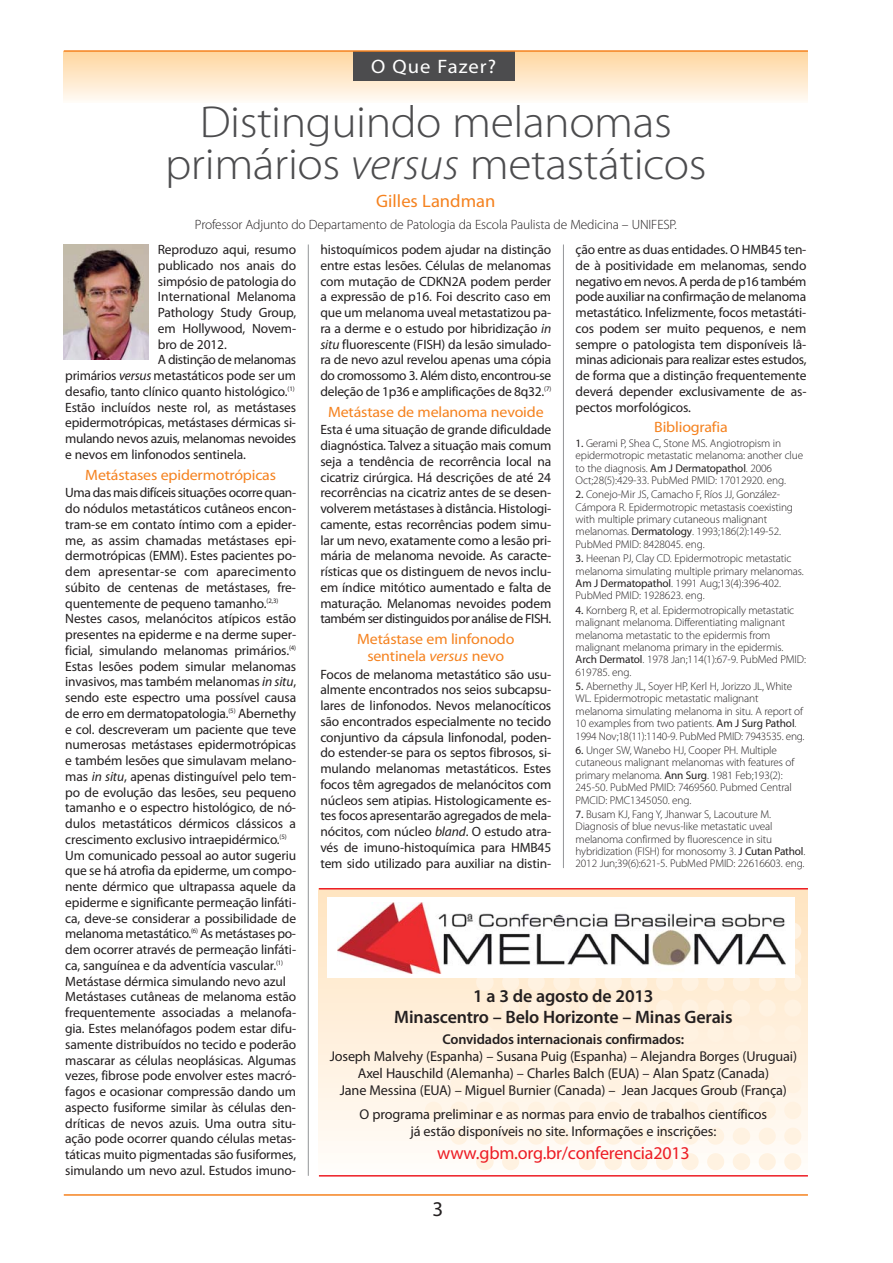
<style>
.page{position:relative;width:893px;height:1263px;background:#fff}
.page>*{position:absolute;margin:0;border:0;box-sizing:border-box;transform-origin:0 0}
.t1{font:300 45px/42px "Myriad Pro";letter-spacing:-.01em;color:#4c4c4e;text-align:center;scale:1.06 1}
.t2{font:21px "Myriad Pro";color:#231f20}
.t3{font:19.5px "Myriad Pro";letter-spacing:.05em;color:#fff;scale:1.06 1}
.t4{font:600 18px/21px "Myriad Pro";letter-spacing:-.01em;color:#231f20;text-align:center}
.t5{font:18px "Myriad Pro";letter-spacing:-.01em;color:#ed1c24}
.t6{font:18px "Myriad Pro";color:#f5821f}
.t7{font:15px/16.5px "Myriad Pro";letter-spacing:-.01em;color:#f5821f;text-align:center;scale:1.06 1}
.t8{font:14.25px/17.1px "Myriad Pro";letter-spacing:-.01em;color:#231f20;text-align:center}
.t9{font:600 14.25px "Myriad Pro";letter-spacing:-.01em;color:#231f20}
.t10{font:13.5px/15.8px "Myriad Pro";letter-spacing:-.01em;color:#231f20;text-align:justify}
.t11{font:300 13.5px "Myriad Pro";letter-spacing:-.01em;color:#231f20}
.t12{font:13.5px "Myriad Pro";letter-spacing:-.03em;color:#231f20}
.t13{font:300 11.25px/12.5px "Myriad Pro";letter-spacing:-.01em;color:#231f20}
.s1{font-style:italic}
.s2{font-weight:400}
</style>
<div class="page">
<div style="left:319px;top:889px;width:489px;height:287px;background:linear-gradient(to bottom,#ffe4c0,#fffcfa)"></div>
<img style="left:425px;top:897px;width:383px;height:278px">
<div style="left:327px;top:897px;width:468px;height:81px;background:#fff"></div>
<img style="left:338px;top:902px;width:447px;height:71px">
<hr style="left:319px;top:888px;width:489px;height:1px;background:#ed1c24">
<hr style="left:319px;top:1175px;width:489px;height:1px;background:#ed1c24">
<div style="left:64px;top:51px;width:744px;height:51px;background:linear-gradient(to bottom,#fed59d,#fffaf4)"></div>
<div style="left:353px;top:51px;width:161px;height:30px;background:#4c4c4e"></div>
<hr style="left:563px;top:244px;width:1px;height:624px;background:#939598">
<hr style="left:64px;top:50px;width:744px;height:2px;background:#f5821f">
<hr style="left:308px;top:244px;width:1px;height:932px;background:#939598">
<hr style="left:64px;top:1194px;width:744px;height:2px;background:#f5821f">
<img style="left:64px;top:244px;width:85px;height:115px">
<h3 class="t3" style="left:371px;top:59px;width:119px">O Que Fazer?</h3>
<h1 class="t1" style="left:165px;top:105px;width:512px">Distinguindo melanomas primários <span class="s1">versus</span> metastáticos</h1>
<h3 class="t6" style="left:376px;top:194px;width:121px">Gilles Landman</h3>
<p class="t11" style="left:195px;top:219px;width:483px">Professor Adjunto do Departamento de Patologia da Escola Paulista de Medicina – UNIFESP.</p>
<p class="t10" style="left:158px;top:243px;width:140px">Reproduzo aqui, resumo</p>
<p class="t10" style="left:158px;top:258px;width:140px">publicado nos anais do</p>
<p class="t10" style="left:158px;top:274px;width:140px">simpósio de patologia do</p>
<p class="t10" style="left:158px;top:290px;width:140px">Inter national Melanoma</p>
<p class="t10" style="left:158px;top:306px;width:140px">Pathology Study Group,</p>
<p class="t10" style="left:158px;top:321px;width:140px">em Hollywood, Novem -</p>
<p class="t10" style="left:158px;top:337px;width:70px">bro de 2012.</p>
<p class="t12" style="left:158px;top:355px;width:140px">A distinção de melano mas</p>
<p class="t10" style="left:65px;top:369px;width:232px">primários <span class="s1">versus</span> metastáticos pode ser um</p>
<p class="t10" style="left:65px;top:384px;width:231px">desafio, tanto clínico quanto histológico.<sup>(1)</sup></p>
<p class="t10" style="left:65px;top:400px;width:232px">Estão incluídos neste rol, as metástases</p>
<p class="t10" style="left:65px;top:416px;width:232px">epidermotrópicas, metástases dérmicas si -</p>
<p class="t10" style="left:65px;top:432px;width:232px">mulando nevos azuis, melanomas nevoi des</p>
<p class="t10" style="left:65px;top:447px;width:182px">e nevos em linfonodos sentinela.</p>
<p class="t7" style="left:85px;top:467px;width:181px">Metástases epidermotrópicas</p>
<p class="t10" style="left:65px;top:486px;width:232px;text-align:left">Uma das mais difíceis situações ocorre quan - do nódulos metastáticos cutâneos encon&shy;tram-se em contato íntimo com a epi der - me, as assim chamadas metástases epi&shy;dermotrópicas (EMM). Estes pacientes po - dem apresentar-se com aparecimento súbito de centenas de metástases, fre&shy;quentemente de pequeno tamanho.<sup>(2,3)<br></sup>Nestes casos, melanócitos atípicos estão presentes na epiderme e na derme super&shy;ficial, simulando melanomas primários.<sup>(4)<br></sup>Estas lesões podem simular melanomas in vasivos, mas também melanomas <span class="s1">in situ</span>, sendo este espectro uma possível causa de erro em dermatopatologia.<sup>(5)</sup> Aberne thy e col. descreveram um paciente que teve numerosas metástases epidermotrópicas e também lesões que simulavam mela no - mas <span class="s1">in situ</span>, apenas distinguível pelo tem - po de evolução das lesões, seu pequeno tamanho e o espectro histológico, de nó - du los metastáticos dérmicos clássicos a crescimento exclusivo intraepidérmico.<sup>(5)<br></sup>Um comunicado pessoal ao autor sugeriu que se há atrofia da epiderme, um compo&shy;nente dérmico que ultrapassa aquele da epiderme e significante permeação linfáti&shy;ca, deve-se considerar a possibilidade de melanoma metastático.<sup>(6)</sup> As metástases po&shy;dem ocorrer através de permeação linfáti&shy;ca, sanguínea e da adventícia vascular.<sup>(1)<br></sup>Metástase dérmica simulando nevo azul Metástases cutâneas de melanoma estão frequentemente associadas a melanofa&shy;gia. Estes melanófagos podem estar difu - samente distribuídos no tecido e poderão mascarar as células neoplásicas. Algumas vezes, fibrose pode envolver estes macró - fagos e ocasionar compressão dando um aspecto fusiforme similar às células den&shy;dríticas de nevos azuis. Uma outra situ&shy;ação pode ocorrer quando células metas - táticas muito pigmentadas são fusiformes, simulando um nevo azul. Estudos imuno-</p>
<p class="t10" style="left:320px;top:243px;width:232px">histoquímicos podem ajudar na distinção entre estas lesões. Células de melanomas com mutação de CDKN2A podem perder a expressão de p16. Foi descrito caso em que um melanoma uveal metastatizou pa - ra a derme e o estudo por hibridização <span class="s1">in situ</span> fluorescente (FISH) da lesão simulado&shy;ra de nevo azul revelou apenas uma cópia do cromossomo 3. Além disto, encontrou-se deleção de 1p36 e amplificações de 8q32.<sup>(7)</sup></p>
<p class="t7" style="left:328px;top:404px;width:205px">Metástase de melanoma nevoide</p>
<p class="t10" style="left:320px;top:423px;width:232px">Esta é uma situação de grande dificuldade diagnóstica. Talvez a situação mais comum seja a tendência de recorrência local na cicatriz cirúrgica. Há descrições de até 24 recorrências na cicatriz antes de se desen&shy;volverem metástases à distância. Histolo gi - camente, estas recorrências podem simu - lar um nevo, exatamente como a lesão pri - mária de melanoma nevoide. As caracte - rís ticas que os distinguem de nevos in clu - em índice mitótico aumentado e falta de maturação. Melanomas nevoides podem também ser distinguidos por análise de FISH.</p>
<p class="t7" style="left:357px;top:632px;width:150px">Metástase em linfonodo sentinela <span class="s1">versus</span> nevo</p>
<p class="t10" style="left:320px;top:667px;width:232px">Focos de melanoma metastático são usu - almente encontrados nos seios subcapsu&shy;lares de linfonodos. Nevos melanocíticos são encontrados especialmente no tecido con juntivo da cápsula linfonodal, poden&shy;do estender-se para os septos fibrosos, si - mulando melanomas metastáticos. Estes focos têm agregados de melanócitos com núcleos sem atipias. Histologicamente es - tes focos apresentarão agregados de mela&shy;nócitos, com núcleo <span class="s1">bland</span>. O estudo atra - vés de imuno-histoquímica para HMB45 tem sido utilizado para auxiliar na distin -</p>
<p class="t10" style="left:576px;top:243px;width:232px">ção entre as duas entidades. O HMB45 ten - de à positividade em melanomas, sendo negativo em nevos. A perda de p16 também pode auxiliar na confirmação de melano ma metastático. Infelizmente, focos metastáti&shy;cos podem ser muito pequenos, e nem sempre o patologista tem dispo níveis lâ - minas adicionais para realizar es tes estudos, de forma que a distinção frequentemente deverá depender exclusivamente de as - pec tos morfológicos.</p>
<p class="t7" style="left:654px;top:420px;width:71px">Bibliografia</p>
<p class="t13" style="left:576px;top:438px;width:229px"><span class="s2">1.</span> Gerami P, Shea C, Stone MS. Angiotropism in epidermotropic metastatic melanoma: another clue to the diagnosis. <span class="s2">Am J Dermatopathol</span>. 2006<br>Oct;28(5):429-33. PubMed PMID: 17012920. eng.</p>
<p class="t13" style="left:576px;top:489px;width:219px"><span class="s2">2.</span> Conejo-Mir JS, Camacho F, Ríos JJ, González-Cámpora R. Epidermotropic metastasis coexisting with multiple primary cutaneous malignant melanomas. <span class="s2">Dermatology</span>. 1993;186(2):149-52.<br>PubMed PMID: 8428045. eng.</p>
<p class="t13" style="left:576px;top:553px;width:230px"><span class="s2">3.</span> Heenan PJ, Clay CD. Epidermotropic metastatic melanoma simulating multiple primary melanomas.<br><span class="s2">Am J Dermatopathol</span>. 1991 Aug;13(4):396-402.<br>PubMed PMID: 1928623. eng.</p>
<p class="t13" style="left:576px;top:605px;width:232px"><span class="s2">4.</span> Kornberg R, et al. Epidermotropically metastatic malignant melanoma. Differentiating malignant melanoma metastatic to the epidermis from malignant melanoma primary in the epidermis.<br><span class="s2">Arch Dermatol</span>. 1978 Jan;114(1):67-9. PubMed PMID:<br>619785. eng.</p>
<p class="t13" style="left:576px;top:681px;width:230px"><span class="s2">5.</span> Abernethy JL, Soyer HP, Kerl H, Jorizzo JL, White WL. Epidermotropic metastatic malignant melanoma simulating melanoma in situ. A report of 10 examples from two patients. <span class="s2">Am J Surg Pathol</span>.<br>1994 Nov;18(11):1140-9. PubMed PMID: 7943535. eng.</p>
<p class="t13" style="left:576px;top:745px;width:220px"><span class="s2">6.</span> Unger SW, Wanebo HJ, Cooper PH. Multiple cutaneous malignant melanomas with features of primary melanoma. <span class="s2">Ann Surg</span>. 1981 Feb;193(2):<br>245-50. PubMed PMID: 7469560. Pubmed Central PMCID: PMC1345050. eng.</p>
<p class="t13" style="left:576px;top:809px;width:231px"><span class="s2">7.</span> Busam KJ, Fang Y, Jhanwar S, Lacouture M.<br>Diagnosis of blue nevus-like metastatic uveal melanoma confirmed by fluorescence in situ hybridization (FISH) for monosomy 3. <span class="s2">J Cutan Pathol</span>.<br>2012 Jun;39(6):621-5. PubMed PMID: 22616603. eng.</p>
<h3 class="t4" style="left:394px;top:986px;width:340px">1 a 3 de agosto de 2013<br>Minascentro – Belo Horizonte – Minas Gerais</h3>
<p class="t9" style="left:443px;top:1034px;width:243px">Convidados internacionais confirmados:</p>
<p class="t8" style="left:330px;top:1049px;width:469px">Joseph Malvehy (Espanha) – Susana Puig (Espanha) – Alejandra Borges (Uruguai)<br>Axel Hauschild (Alemanha) – Charles Balch (EUA) – Alan Spatz (Canada)<br>Jane Messina (EUA) – Miguel Burnier (Canada) – Jean Jacques Groub (França)</p>
<p class="t8" style="left:360px;top:1107px;width:409px">O programa preliminar e as normas para envio de trabalhos científicos já estão disponíveis no site. Informações e inscrições:</p>
<h3 class="t5" style="left:437px;top:1146px;width:254px">www.gbm.org.br/conferencia2013</h3>
<h2 class="t2" style="left:433px;top:1201px;width:12px">3</h2>
</div>
